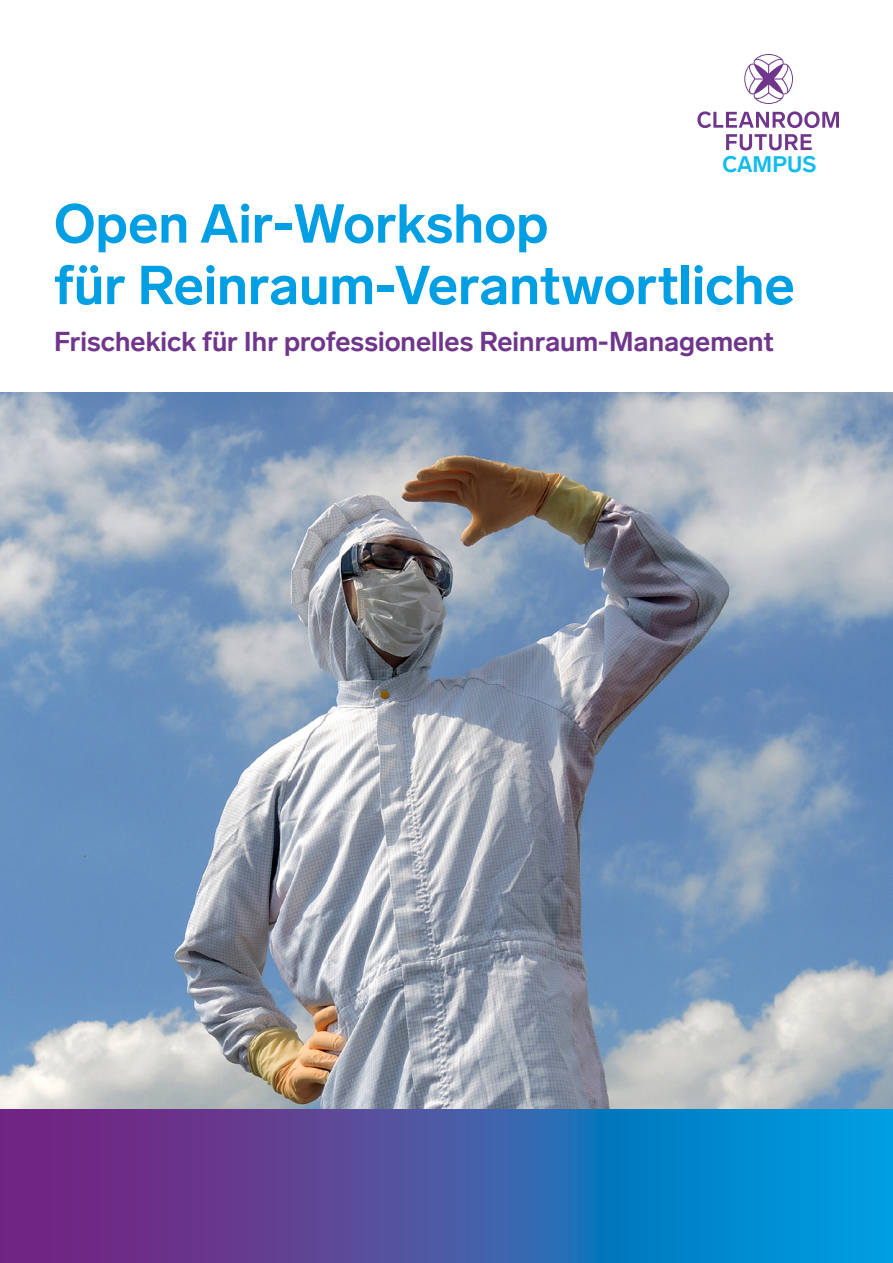
<style>
.page{position:relative;width:893px;height:1263px;background:#fff}
.page>*{position:absolute;margin:0;border:0;box-sizing:border-box;transform-origin:0 0}
.t1{font:700 54px/61.5px "Surprise Lab";color:#009fe3}
.t2{font:700 27px "Surprise Lab";color:#6f368c}
.t3{font:700 22.2px "Surprise Lab";color:#10bbef}
</style>
<div class="page">
<img style="left:0;top:392px;width:893px;height:718px">
<svg style="left:697px;top:111px;width:142px;height:17px"></svg>
<svg style="left:726px;top:134px;width:86px;height:16px"></svg>
<svg style="left:744px;top:54px;width:49px;height:50px"></svg>
<svg style="left:0;top:1110px;width:893px;height:153px;background:#3a5caa"></svg>
<p class="t3" style="left:723px;top:151px;width:95px">CAMPUS</p>
<h1 class="t1" style="left:54px;top:193px;width:742px">Open Air-Workshop<br>für Reinraum-Verantwortliche</h1>
<p class="t2" style="left:54px;top:325px;width:721px">Frischekick für Ihr professionelles Reinraum-Management</p>
</div>
